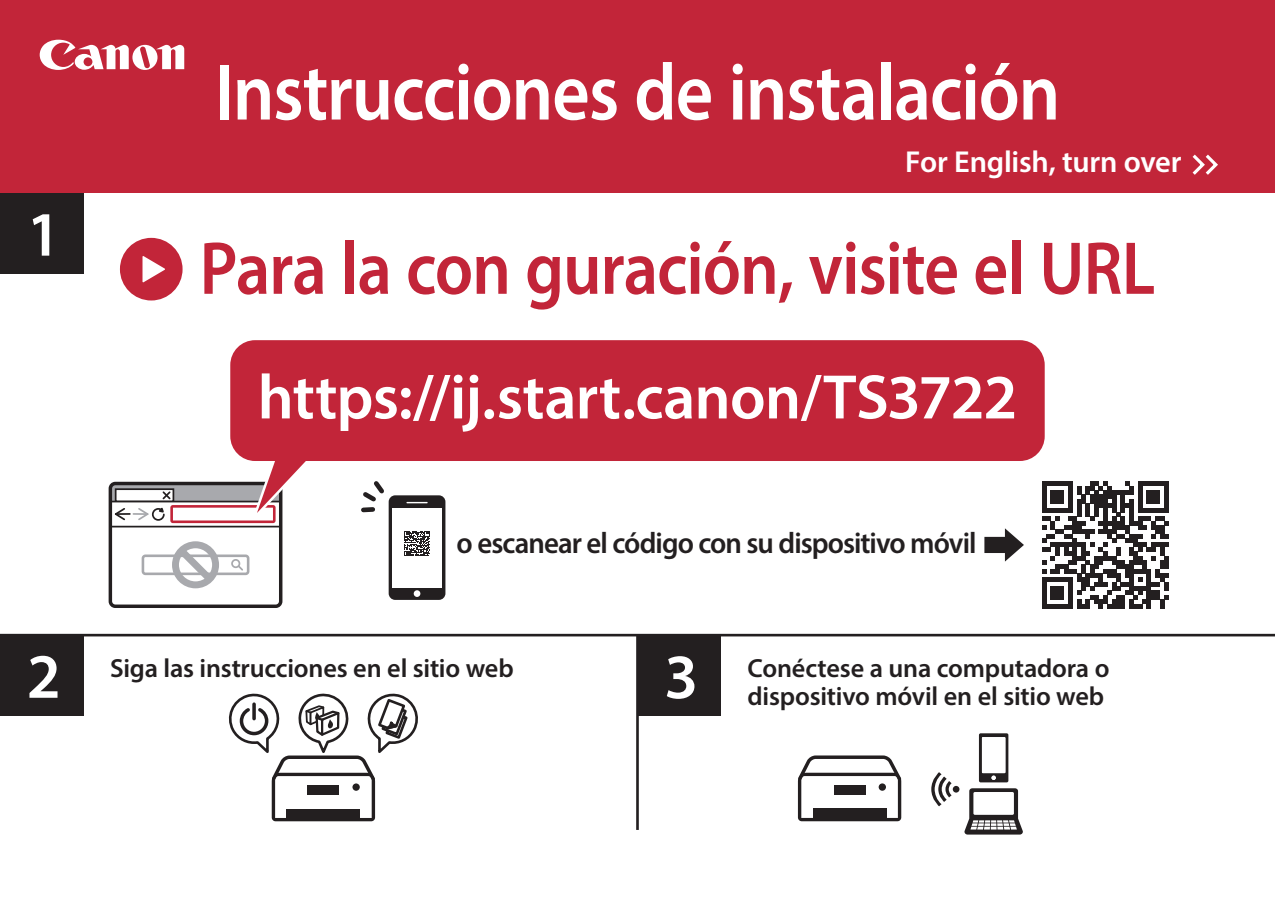
<style>
.page{position:relative;width:1275px;height:903px;background:#fff}
.page>*{position:absolute;margin:0;border:0;box-sizing:border-box;transform-origin:0 0}
.t1{font:600 81.02px "Myriad Pro";letter-spacing:-.015em;color:#fff;scale:.9 1}
.t2{font:600 75.6px "Myriad Pro";letter-spacing:-.015em;color:#c22539;scale:.9 1}
.t3{font:600 63.52px "Myriad Pro";color:#fff}
.t4{font:600 63.35px "Myriad Pro";letter-spacing:-.015em;color:#fff}
.t5{font:600 30.45px "Myriad Pro";letter-spacing:-.01em;color:#fff}
.t6{font:600 29.75px "Myriad Pro";letter-spacing:-.035em;color:#231f20}
.t7{font:600 26.25px/28px "Myriad Pro";letter-spacing:-.01em;color:#231f20}
</style>
<div class="page">
<div style="left:0;top:0;width:1275px;height:193px;background:#c22539"></div>
<hr style="left:0;top:634px;width:1275px;height:2px;background:#231f20">
<hr style="left:636px;top:635px;width:3px;height:195px;background:#231f20">
<div style="left:0;top:193px;width:84px;height:80px;background:#231f20"></div>
<div style="left:0;top:635px;width:84px;height:80px;background:#231f20"></div>
<div style="left:637px;top:635px;width:84px;height:80px;background:#231f20"></div>
<svg style="left:40px;top:40px;width:144px;height:30px"></svg>
<div style="left:110px;top:501px;width:171px;height:26px;background:linear-gradient(to right,#fff,#f6e1e5)"></div>
<div style="left:109px;top:501px;width:173px;height:26px;border:2px solid #231f20"></div>
<div style="left:142px;top:554px;width:107px;height:21px;border:3px solid #a8a9ad;border-radius:3px"></div>
<div style="left:231px;top:559px;width:9px;height:9px;border:2px solid #a8a9ad;border-radius:50%"></div>
<svg style="left:236px;top:564px;width:9px;height:8px"></svg>
<svg style="left:172px;top:541px;width:47px;height:48px"></svg>
<div style="left:109px;top:482px;width:173px;height:126px;border:3px solid #231f20;border-radius:5px"></div>
<svg style="left:931px;top:733px;width:92px;height:101px"></svg>
<svg style="left:798px;top:755px;width:104px;height:66px"></svg>
<svg style="left:113px;top:447px;width:193px;height:76px"></svg>
<div style="left:230px;top:340px;width:815px;height:121px;background:#c22539;border-radius:25px"></div>
<div style="left:389px;top:495px;width:56px;height:105px;background:#231f20;border-radius:7px"></div>
<div style="left:392px;top:508px;width:50px;height:80px;background:#fff"></div>
<div style="left:414px;top:590px;width:6px;height:7px;background:#fff;border-radius:50%"></div>
<svg style="left:406px;top:502px;width:22px;height:1px"></svg>
<div style="left:363px;top:507px;width:10px;height:5px;background:#231f20"></div>
<svg style="left:363px;top:481px;width:21px;height:21px"></svg>
<svg style="left:404px;top:531px;width:26px;height:25px"></svg>
<svg style="left:1042px;top:482px;width:126px;height:126px"></svg>
<svg style="left:984px;top:528px;width:40px;height:33px"></svg>
<svg style="left:229px;top:694px;width:189px;height:127px"></svg>
<svg style="left:252px;top:704px;width:4px;height:15px"></svg>
<svg style="left:1192px;top:154px;width:26px;height:21px"></svg>
<div style="left:120px;top:238px;width:63px;height:62px;background:#c22539;border-radius:50%"></div>
<svg style="left:142px;top:256px;width:23px;height:27px"></svg>
<h1 class="t1" style="left:215px;top:41px;width:941px">Instrucciones de instalación</h1>
<h3 class="t3" style="left:27px;top:194px;width:36px">1</h3>
<p class="t5" style="left:905px;top:143px;width:278px">For English, turn over</p>
<h2 class="t2" style="left:200px;top:220px;width:1063px">Para la con guración, visite el URL</h2>
<h3 class="t4" style="left:258px;top:357px;width:761px">https://ij.start.canon/TS3722</h3>
<p class="t6" style="left:457px;top:524px;width:521px">o escanear el código con su dispositivo móvil</p>
<h3 class="t3" style="left:27px;top:636px;width:36px">2</h3>
<h3 class="t3" style="left:664px;top:636px;width:36px">3</h3>
<p class="t7" style="left:110px;top:653px;width:405px">Siga las instrucciones en el sitio web</p>
<p class="t7" style="left:747px;top:653px;width:364px">Conéctese a una computadora o dispositivo móvil en el sitio web</p>
</div>
